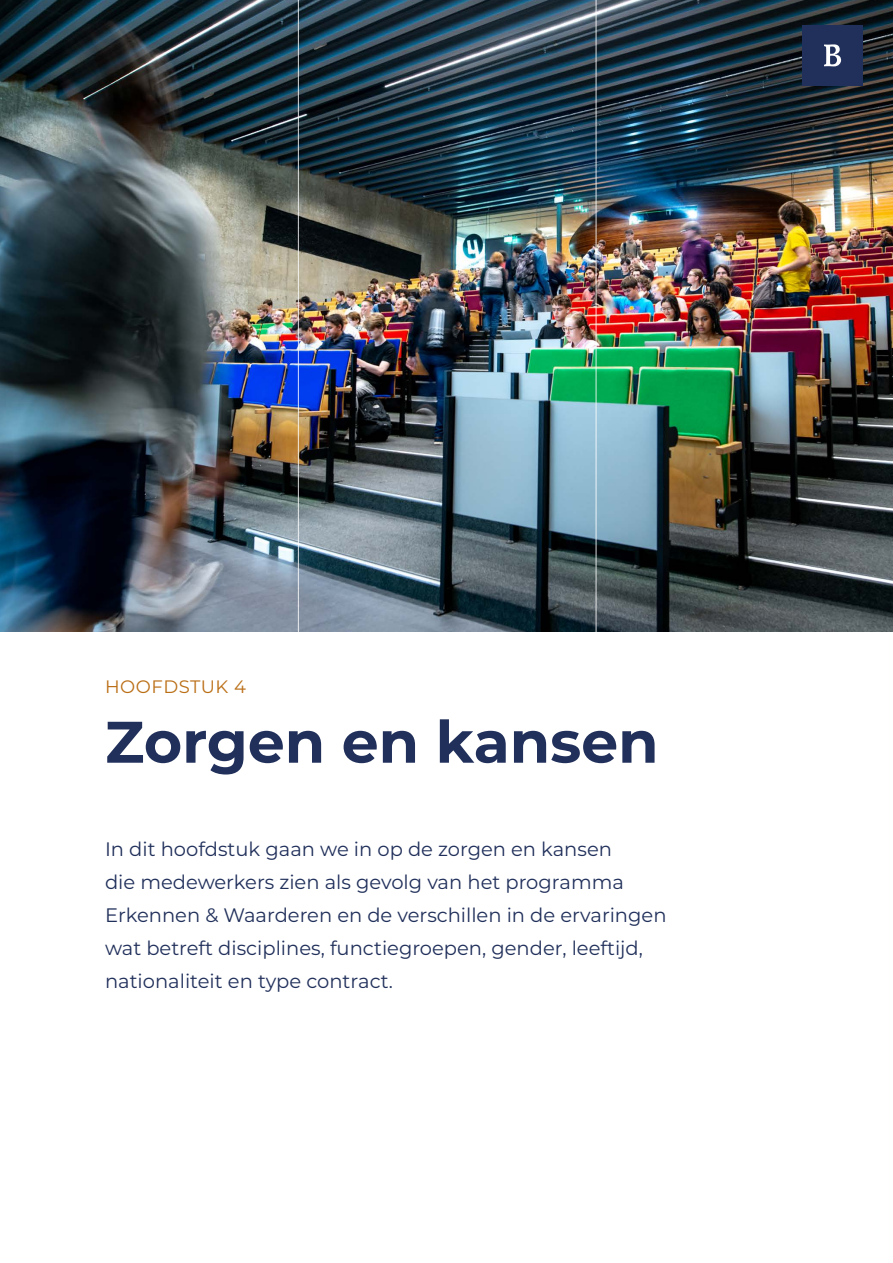
<style>
.page{position:relative;width:893px;height:1263px;background:#fff}
.page>*{position:absolute;margin:0;border:0;box-sizing:border-box;transform-origin:0 0}
.Heading{font:700 58.5px "Montserrat";color:#21305b}
.Inleiding{font:19.5px/33px "Montserrat";color:#21305b}
.Hoofdstuknummer_label{font:18px "Montserrat";letter-spacing:.03em;color:#ba6e15}
</style>
<div class="page">
<img style="left:0;top:0;width:893px;height:631px">
<hr style="left:298px;top:0;width:1px;height:639px;background:#fff">
<hr style="left:595px;top:0;width:2px;height:639px;background:#fff">
<div style="left:802px;top:25px;width:60px;height:60px;background:#21305b"></div>
<svg style="left:824px;top:44px;width:17px;height:22px"></svg>
<h2 class="Hoofdstuknummer_label" style="left:105px;top:674px;width:143px">HOOFDSTUK 4</h2>
<h1 class="Heading" style="left:105px;top:700px;width:555px">Zorgen en kansen</h1>
<p class="Inleiding" style="left:105px;top:832px;width:563px">In dit hoofdstuk gaan we in op de zorgen en kansen<br>die medewerkers zien als gevolg van het programma Erkennen &amp; Waarderen en de verschillen in de ervaringen wat betreft disciplines, functiegroepen, gender, leeftijd, nationaliteit en type contract.</p>
</div>
